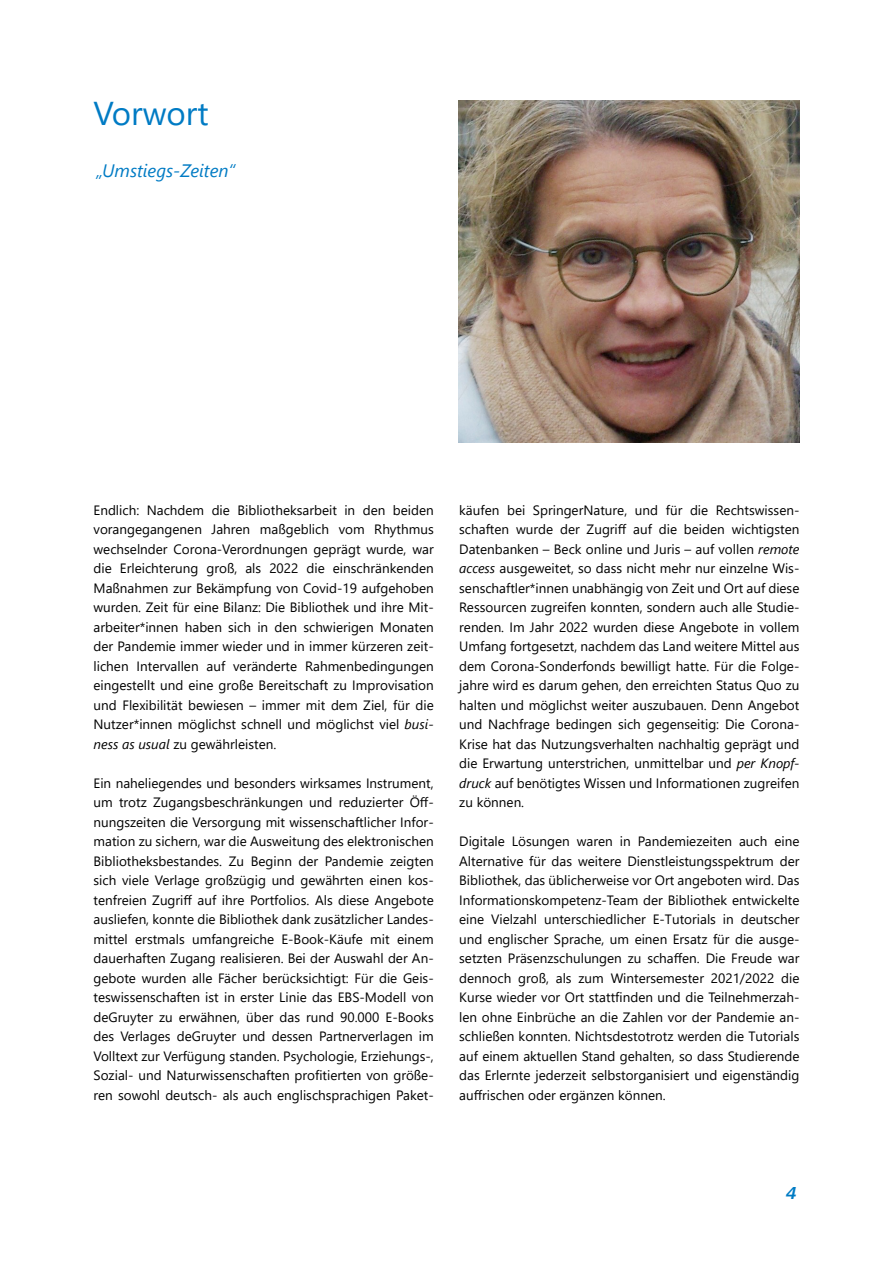
<style>
.page{position:relative;width:893px;height:1263px;background:#fff}
.page>*{position:absolute;margin:0;border:0;box-sizing:border-box;transform-origin:0 0}
.t1{font:33px "Segoe UI";color:#007bc4}
.t2{font:italic 18px "Segoe UI";color:#007bc4}
.t3{font:italic 700 18px "Frutiger Next LTW1 G";color:#007bc4}
.t4{font:13.5px/19.5px "Segoe UI";color:#000;text-align:justify}
.s1{font-style:italic}
</style>
<div class="page">
<img style="left:459px;top:101px;width:340px;height:341px">
<h1 class="t1" style="left:94px;top:82px;width:117px">Vorwort</h1>
<h2 class="t2" style="left:96px;top:153px;width:141px">„Umstiegs-Zeiten“</h2>
<p class="t4" style="left:94px;top:499px;width:342px">Endlich: Nachdem die Bibliotheksarbeit in den beiden vorangegangenen Jahren maßgeblich vom Rhythmus wechselnder Corona-Verordnungen geprägt wurde, war die Erleichterung groß, als 2022 die einschränkenden Maßnahmen zur Bekämpfung von Covid-19 aufgehoben wurden. Zeit für eine Bilanz: Die Bibliothek und ihre Mit&shy;arbeiter*innen haben sich in den schwierigen Monaten der Pandemie immer wieder und in immer kürzeren zeit&shy;lichen Intervallen auf veränderte Rahmenbedingungen eingestellt und eine große Bereitschaft zu Improvisation und Flexibilität bewiesen – immer mit dem Ziel, für die Nutzer*innen möglichst schnell und möglichst viel <span class="s1">busi&shy;ness as usual</span> zu gewährleisten.</p>
<p class="t4" style="left:94px;top:772px;width:342px">Ein naheliegendes und besonders wirksames Instrument, um trotz Zugangsbeschränkungen und reduzierter Öff&shy;nungszeiten die Versorgung mit wissenschaftlicher Infor&shy;mation zu sichern, war die Ausweitung des elektronischen Bibliotheksbestandes. Zu Beginn der Pandemie zeigten sich viele Verlage großzügig und gewährten einen kos&shy;tenfreien Zugriff auf ihre Portfolios. Als diese Angebote ausliefen, konnte die Bibliothek dank zusätzlicher Landes&shy;mittel erstmals umfangreiche E-Book-Käufe mit einem dauerhaften Zugang realisieren. Bei der Auswahl der An&shy;gebote wurden alle Fächer berücksichtigt: Für die Geis&shy;teswissenschaften ist in erster Linie das EBS-Modell von deGruyter zu erwähnen, über das rund 90.000 E-Books des Verlages deGruyter und dessen Partnerverlagen im Volltext zur Verfügung standen. Psychologie, Erziehungs-, Sozial- und Naturwissenschaften profitierten von größe&shy;ren sowohl deutsch- als auch englischsprachigen Paket-</p>
<p class="t4" style="left:459px;top:499px;width:342px">käufen bei SpringerNature, und für die Rechtswissen&shy;schaften wurde der Zugriff auf die beiden wichtigsten Datenbanken – Beck online und Juris – auf vollen <span class="s1">remote access</span> ausgeweitet, so dass nicht mehr nur einzelne Wis&shy;senschaftler*innen unabhängig von Zeit und Ort auf diese Ressourcen zugreifen konnten, sondern auch alle Studie&shy;renden. Im Jahr 2022 wurden diese Angebote in vollem Umfang fortgesetzt, nachdem das Land weitere Mittel aus dem Corona-Sonderfonds bewilligt hatte. Für die Folge&shy;jahre wird es darum gehen, den erreichten Status Quo zu halten und möglichst weiter auszubauen. Denn Angebot und Nachfrage bedingen sich gegenseitig: Die Corona-Krise hat das Nutzungsverhalten nachhaltig geprägt und die Erwartung unterstrichen, unmittelbar und <span class="s1">per Knopf&shy;druck</span> auf benötigtes Wissen und Informationen zugreifen zu können.</p>
<p class="t4" style="left:459px;top:830px;width:342px">Digitale Lösungen waren in Pandemiezeiten auch eine Alternative für das weitere Dienstleistungsspektrum der Bibliothek, das üblicherweise vor Ort angeboten wird. Das Informationskompetenz-Team der Bibliothek entwickelte eine Vielzahl unterschiedlicher E-Tutorials in deutscher und englischer Sprache, um einen Ersatz für die ausge&shy;setzten Präsenzschulungen zu schaffen. Die Freude war dennoch groß, als zum Wintersemester 2021/2022 die Kurse wieder vor Ort stattfinden und die Teilnehmerzah&shy;len ohne Einbrüche an die Zahlen vor der Pandemie an&shy;schließen konnten. Nichtsdestotrotz werden die Tutorials auf einem aktuellen Stand gehalten, so dass Studierende das Erlernte jederzeit selbstorganisiert und eigenständig auffrischen oder ergänzen können.</p>
<h2 class="t3" style="left:786px;top:1182px;width:12px">4</h2>
</div>
